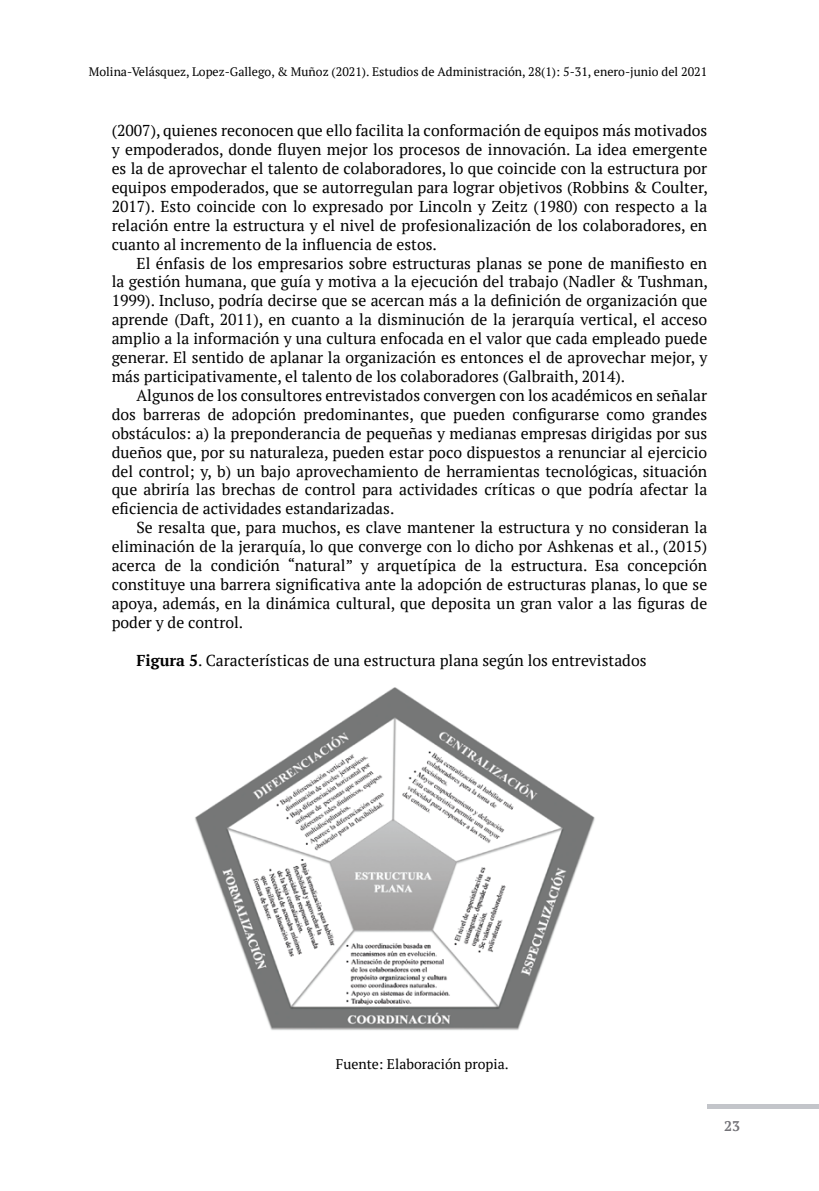
<style>
.page{position:relative;width:819px;height:1191px;background:#fff}
.page>*{position:absolute;margin:0;border:0;box-sizing:border-box;transform-origin:0 0}
.t1{font:15.75px/18.9px "PT Serif";color:#000;text-align:justify}
.t2{font:14px "PT Serif";color:#000}
.t3{font:700 14px "PT Serif";color:#737277}
.t4{font:12.25px "PT Serif";color:#000}
.s1{font-weight:700}
</style>
<div class="page">
<div style="left:707px;top:1104px;width:112px;height:5px;background:#c3c5ca"></div>
<img style="left:195px;top:687px;width:400px;height:343px">
<p class="t4" style="left:89px;top:64px;width:620px">Molina-Velásquez, Lopez-Gallego, &amp; Muñoz (2021). Estudios de Administración, 28(1): 5-31, enero-junio del 2021</p>
<p class="t1" style="left:112px;top:121px;width:597px">(2007), quienes reconocen que ello facilita la conformación de equipos más motivados y empoderados, donde fluyen mejor los procesos de innovación. La idea emergente es la de aprovechar el talento de colaboradores, lo que coincide con la estructura por equipos empoderados, que se autorregulan para lograr objetivos (Robbins &amp; Coulter, 2017). Esto coincide con lo expresado por Lincoln y Zeitz (1980) con respecto a la relación entre la estructura y el nivel de profesionalización de los colaboradores, en cuanto al incremento de la influencia de estos.</p>
<p class="t1" style="left:112px;top:253px;width:597px;text-indent:25px">El énfasis de los empresarios sobre estructuras planas se pone de manifiesto en la gestión humana, que guía y motiva a la ejecución del trabajo (Nadler &amp; Tushman, 1999). Incluso, podría decirse que se acercan más a la definición de organización que aprende (Daft, 2011), en cuanto a la disminución de la jerarquía vertical, el acceso amplio a la información y una cultura enfocada en el valor que cada empleado puede generar. El sentido de aplanar la organización es entonces el de aprovechar mejor, y más participativamente, el talento de los colaboradores (Galbraith, 2014).</p>
<p class="t1" style="left:112px;top:386px;width:597px;text-indent:25px">Algunos de los consultores entrevistados convergen con los académicos en señalar dos barreras de adopción predominantes, que pueden configurarse como grandes obstáculos: a) la preponderancia de pequeñas y medianas empresas dirigidas por sus dueños que, por su naturaleza, pueden estar poco dispuestos a renunciar al ejercicio del control; y, b) un bajo aprovechamiento de herramientas tecnológicas, situación que abriría las brechas de control para actividades críticas o que podría afectar la eficiencia de actividades estandarizadas.</p>
<p class="t1" style="left:112px;top:518px;width:597px;text-indent:25px">Se resalta que, para muchos, es clave mantener la estructura y no consideran la eliminación de la jerarquía, lo que converge con lo dicho por Ashkenas et al., (2015) acerca de la condición “natural” y arquetípica de la estructura. Esa concepción constituye una barrera significativa ante la adopción de estructuras planas, lo que se apoya, además, en la dinámica cultural, que deposita un gran valor a las figuras de poder y de control.</p>
<p class="t1" style="left:136px;top:650px;width:511px"><span class="s1">Figura 5</span>. Características de una estructura plana según los entrevistados</p>
<p class="t2" style="left:336px;top:1055px;width:174px">Fuente: Elaboración propia.</p>
<p class="t3" style="left:724px;top:1116px;width:17px">23</p>
</div>
